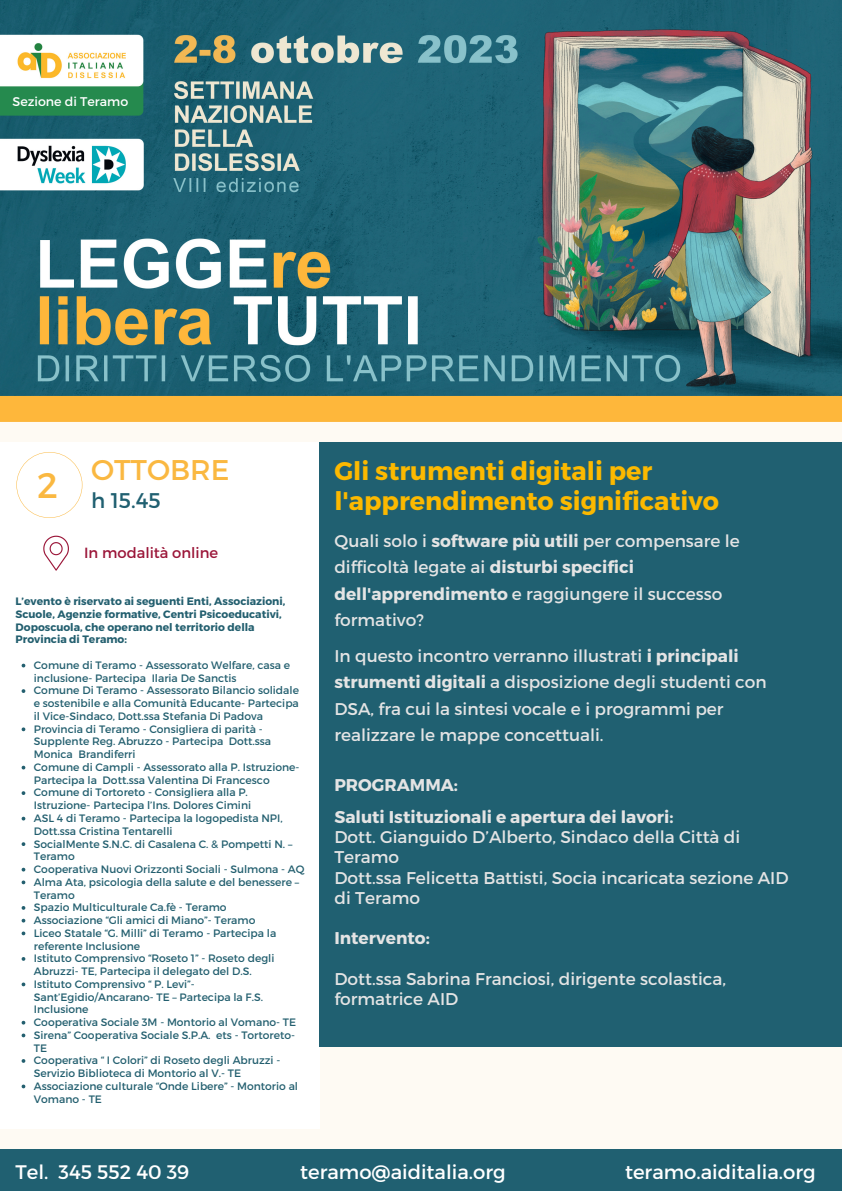
<style>
.page{position:relative;width:842px;height:1191px;background:#fff}
.page>*{position:absolute;margin:0;border:0;box-sizing:border-box;transform-origin:0 0}
.t1{font:35.5px "Montserrat";color:#fab841}
.t2{font:28.5px "Montserrat";color:#fab841}
.t3{font:700 25.4px/30px "Montserrat";color:#fcb900}
.t4{font:21.2px "Montserrat";color:#206071}
.t5{font:19.6px "Montserrat";color:#fff}
.t6{font:17px/26.1px "Montserrat";color:#e4e4e4}
.t7{font:700 17px "Montserrat";color:#e4e4e4}
.t8{font:14.7px "Montserrat";color:#9b1639}
.t9{font:12.6px "Montserrat";color:#fff}
.t10{font:10.7px/12.7px "Montserrat";color:#235f6f}
.t11{font:700 10.7px/12.7px "Montserrat";color:#235f6f}
.s1{font-weight:700}
</style>
<div class="page">
<div style="left:0;top:0;width:842px;height:1190px;background:#fefaf3"></div>
<div style="left:0;top:442px;width:319px;height:686px;background:#fff"></div>
<svg style="left:16px;top:452px;width:66px;height:66px"></svg>
<div style="left:319px;top:442px;width:522px;height:604px;background:#206071"></div>
<div style="left:0;top:1149px;width:842px;height:41px;background:#206071"></div>
<img style="left:0;top:0;width:842px;height:421px">
<svg style="left:43px;top:535px;width:26px;height:35px"></svg>
<svg style="left:22px;top:663px;width:3px;height:4px"></svg>
<svg style="left:22px;top:689px;width:3px;height:4px"></svg>
<svg style="left:22px;top:727px;width:3px;height:4px"></svg>
<svg style="left:22px;top:765px;width:3px;height:4px"></svg>
<svg style="left:22px;top:880px;width:3px;height:4px"></svg>
<svg style="left:22px;top:931px;width:3px;height:4px"></svg>
<svg style="left:22px;top:982px;width:3px;height:4px"></svg>
<svg style="left:22px;top:1033px;width:3px;height:4px"></svg>
<svg style="left:22px;top:1084px;width:3px;height:4px"></svg>
<p class="t9" style="left:13px;top:93px;width:117px">Sezione di Teramo</p>
<p class="t1" style="left:37px;top:462px;width:22px">2</p>
<p class="t2" style="left:91px;top:451px;width:140px">OTTOBRE</p>
<p class="t4" style="left:91px;top:486px;width:71px">h 15.45</p>
<p class="t8" style="left:84px;top:543px;width:136px">In modalità online</p>
<p class="t11" style="left:16px;top:594px;width:271px">L’evento è riservato ai seguenti Enti, Associazioni, Scuole, Agenzie formative, Centri Psicoeducativi, Doposcuola, che operano nel territorio della Provincia di Teramo:</p>
<p class="t10" style="left:34px;top:658px;width:258px">Comune di Teramo - Assessorato Welfare, casa e inclusione- Partecipa Ilaria De Sanctis</p>
<p class="t10" style="left:34px;top:683px;width:267px;text-align:justify">Comune Di Teramo - Assessorato Bilancio solidale e sostenibile e alla Comunità Educante- Partecipa il Vice-Sindaco, Dott.ssa Stefania Di Padova</p>
<p class="t10" style="left:34px;top:722px;width:239px">Provincia di Teramo - Consigliera di parità -<br>Supplente Reg. Abruzzo - Partecipa Dott.ssa<br>Monica Brandiferri</p>
<p class="t10" style="left:34px;top:760px;width:267px">Comune di Campli - Assessorato alla P. Istruzione-<br>Partecipa la Dott.ssa Valentina Di Francesco</p>
<p class="t10" style="left:34px;top:785px;width:219px">Comune di Tortoreto - Consigliera alla P.<br>Istruzione- Partecipa l’Ins. Dolores Cimini</p>
<p class="t10" style="left:34px;top:811px;width:250px">ASL 4 di Teramo - Partecipa la logopedista NPI,<br>Dott.ssa Cristina Tentarelli</p>
<p class="t10" style="left:34px;top:836px;width:260px">SocialMente S.N.C. di Casalena C. &amp; Pompetti N. –<br>Teramo</p>
<p class="t10" style="left:34px;top:862px;width:272px">Cooperativa Nuovi Orizzonti Sociali - Sulmona - AQ</p>
<p class="t10" style="left:34px;top:875px;width:267px">Alma Ata, psicologia della salute e del benessere –<br>Teramo</p>
<p class="t10" style="left:34px;top:900px;width:194px">Spazio Multiculturale Ca.fè - Teramo</p>
<p class="t10" style="left:34px;top:913px;width:223px">Associazione “Gli amici di Miano”- Teramo</p>
<p class="t10" style="left:34px;top:926px;width:244px">Liceo Statale “G. Milli” di Teramo - Partecipa la referente Inclusione</p>
<p class="t10" style="left:34px;top:951px;width:242px">Istituto Comprensivo “Roseto 1” - Roseto degli<br>Abruzzi- TE, Partecipa il delegato del D.S.</p>
<p class="t10" style="left:34px;top:976px;width:231px">Istituto Comprensivo “ P. Levi”-<br>Sant’Egidio/Ancarano- TE – Partecipa la F.S.<br>Inclusione</p>
<p class="t10" style="left:34px;top:1015px;width:264px">Cooperativa Sociale 3M - Montorio al Vomano- TE</p>
<p class="t10" style="left:34px;top:1027px;width:263px">Sirena” Cooperativa Sociale S.P.A. ets - Tortoreto-<br>TE</p>
<p class="t10" style="left:34px;top:1053px;width:248px">Cooperativa “ I Colori” di Roseto degli Abruzzi -<br>Servizio Biblioteca di Montorio al V.- TE</p>
<p class="t10" style="left:34px;top:1078px;width:266px">Associazione culturale “Onde Libere” - Montorio al<br>Vomano - TE</p>
<p class="t3" style="left:334px;top:454px;width:386px">Gli strumenti digitali per l'apprendimento significativo</p>
<p class="t6" style="left:334px;top:527px;width:407px">Quali solo i <span class="s1">software più utili</span> per compensare le difficoltà legate ai <span class="s1">disturbi specifici dell'apprendimento</span> e raggiungere il successo formativo?</p>
<p class="t6" style="left:334px;top:642px;width:434px">In questo incontro verranno illustrati <span class="s1">i principali strumenti digitali</span> a disposizione degli studenti con DSA, fra cui la sintesi vocale e i programmi per realizzare le mappe concettuali.</p>
<p class="t7" style="left:334px;top:773px;width:125px">PROGRAMMA:</p>
<p class="t7" style="left:334px;top:805px;width:341px">Saluti Istituzionali e apertura dei lavori:</p>
<p class="t6" style="left:334px;top:826px;width:407px;line-height:20.2px">Dott. Gianguido D’Alberto, Sindaco della Città di<br>Teramo</p>
<p class="t6" style="left:334px;top:866px;width:456px;line-height:20.2px">Dott.ssa Felicetta Battisti, Socia incaricata sezione AID di Teramo</p>
<p class="t7" style="left:334px;top:927px;width:97px">Intervento:</p>
<p class="t6" style="left:334px;top:967px;width:393px;line-height:20.2px">Dott.ssa Sabrina Franciosi, dirigente scolastica, formatrice AID</p>
<p class="t5" style="left:16px;top:1159px;width:175px">Tel. 345 552 40 39</p>
<p class="t5" style="left:300px;top:1159px;width:207px">teramo@aiditalia.org</p>
<p class="t5" style="left:625px;top:1159px;width:192px">teramo.aiditalia.org</p>
</div>
